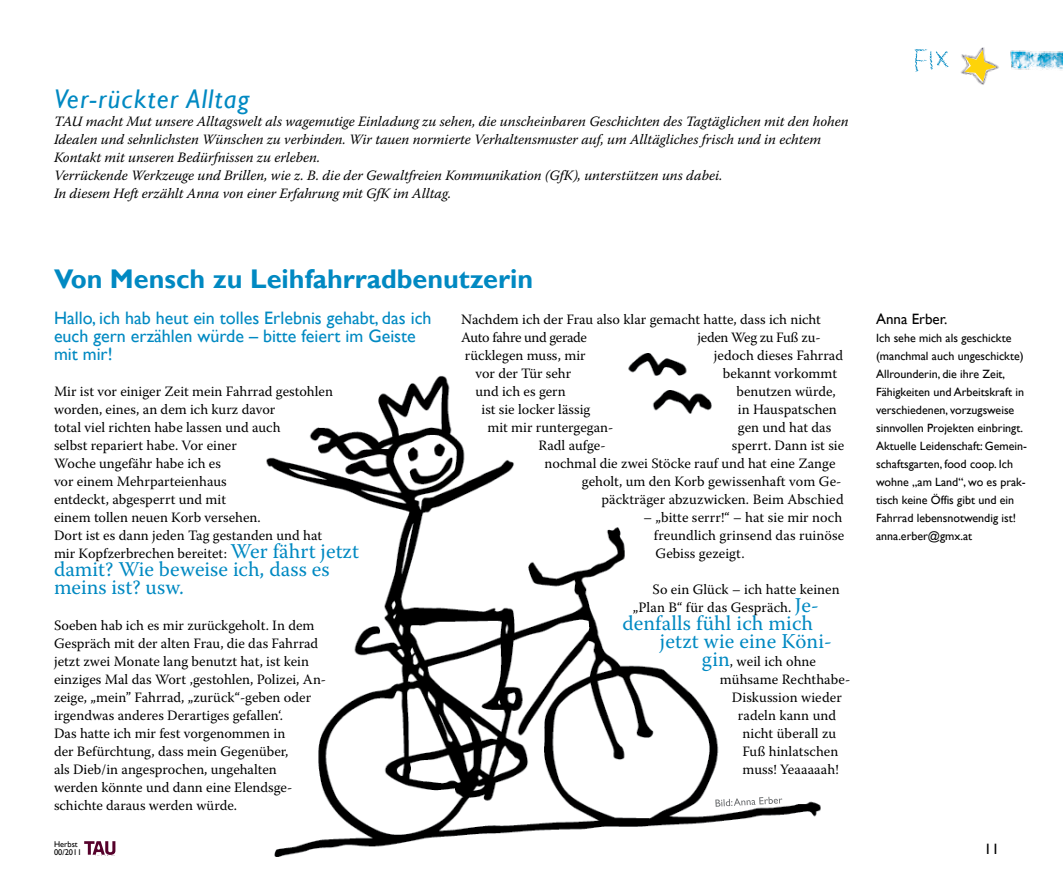
<style>
.page{position:relative;width:1063px;height:893px;background:#fff}
.page>*{position:absolute;margin:0;border:0;box-sizing:border-box;transform-origin:0 0}
.t1{font:700 27px "Gill Sans";color:#0189c2}
.t2{font:italic 27px "Gill Sans";letter-spacing:.05em;color:#0189c2}
.t3{font:21px/18px "Warnock Pro";letter-spacing:.005em;color:#0189c2}
.t4{font:18px/18px "Gill Sans";color:#0189c2}
.t5{font:15px "Gill Sans";color:#000}
.t6{font:14.25px/18px "Warnock Pro";color:#000}
.t7{font:italic 14.25px/18px "Warnock Pro";color:#000}
.t8{font:14.25px "Warnock Pro";letter-spacing:-.025em;color:#000}
.t9{font:12px/18px "Gill Sans";color:#000}
.t10{font:8.4px/7.6px "Gill Sans";color:#000}
.s1{font-size:21px;color:#0189c2}
</style>
<div class="page">
<img style="left:266px;top:353px;width:555px;height:504px">
<svg style="left:715px;top:797px;width:67px;height:10px"></svg>
<svg style="left:84px;top:841px;width:31px;height:14px"></svg>
<img style="left:1011px;top:50px;width:52px;height:20px">
<img style="left:961px;top:47px;width:50px;height:38px">
<svg style="left:965px;top:50px;width:32px;height:32px"></svg>
<svg style="left:914px;top:49px;width:35px;height:23px"></svg>
<h1 class="t2" style="left:54px;top:83px;width:197px">Ver-rückter Alltag</h1>
<p class="t7" style="left:54px;top:112px;width:796px">TAU macht Mut unsere Alltagswelt als wagemutige Einladung zu sehen, die unscheinbaren Geschichten des Tagtäglichen mit den hohen Idealen und sehnlichsten Wünschen zu verbinden. Wir tauen normierte Verhaltensmuster auf, um Alltägliches frisch und in echtem Kontakt mit unseren Bedürfnissen zu erleben.<br>Verrückende Werkzeuge und Brillen, wie z. B. die der Gewaltfreien Kommunikation (GfK), unterstützen uns dabei.<br>In diesem Heft erzählt Anna von einer Erfahrung mit GfK im Alltag.</p>
<h1 class="t1" style="left:54px;top:263px;width:481px">Von Mensch zu Leihfahrradbenutzerin</h1>
<p class="t4" style="left:54px;top:309px;width:379px">Hallo, ich hab heut ein tolles Erlebnis gehabt, das ich euch gern erzählen würde – bitte feiert im Geiste mit mir!</p>
<p class="t6" style="left:54px;top:382px;width:307px">Mir ist vor einiger Zeit mein Fahrrad gestohlen worden, eines, an dem ich kurz davor<br>total viel richten habe lassen und auch<br>selbst repariert habe. Vor einer<br>Woche ungefähr habe ich es<br>vor einem Mehrparteienhaus<br>entdeckt, abgesperrt und mit<br>einem tollen neuen Korb versehen.<br>Dort ist es dann jeden Tag gestanden und hat<br>mir Kopfzerbrechen bereitet: <span class="s1">Wer fährt jetzt</span></p>
<h2 class="t3" style="left:54px;top:560px;width:277px">damit? Wie beweise ich, dass es meins ist? usw.</h2>
<p class="t6" style="left:54px;top:616px;width:274px">Soeben hab ich es mir zurückgeholt. In dem Gespräch mit der alten Frau, die das Fahrrad jetzt zwei Monate lang benutzt hat, ist kein einziges Mal das Wort ‚gestohlen, Polizei, An&shy;zeige, „mein” Fahrrad, „zurück“-geben oder irgendwas anderes Derartiges gefallen‘.<br>Das hatte ich mir fest vorgenommen in<br>der Befürchtung, dass mein Gegenüber,<br>als Dieb/in angesprochen, ungehalten<br>werden könnte und dann eine Elendsge&shy;schichte daraus werden würde.</p>
<p class="t10" style="left:54px;top:841px;width:29px">Herbst<br>00/2011</p>
<p class="t6" style="left:461px;top:310px;width:361px">Nachdem ich der Frau also klar gemacht hatte, dass ich nicht<br>Auto fahre und gerade</p>
<p class="t8" style="left:697px;top:329px;width:125px">jeden Weg zu Fuß zu-</p>
<p class="t6" style="left:465px;top:346px;width:122px">rücklegen muss, mir</p>
<p class="t6" style="left:714px;top:346px;width:131px">jedoch dieses Fahrrad</p>
<p class="t6" style="left:475px;top:364px;width:97px">vor der Tür sehr</p>
<p class="t6" style="left:723px;top:364px;width:116px">bekannt vorkommt</p>
<p class="t6" style="left:475px;top:382px;width:92px">und ich es gern</p>
<p class="t6" style="left:736px;top:382px;width:101px">benutzen würde,</p>
<p class="t6" style="left:481px;top:400px;width:110px">ist sie locker lässig</p>
<p class="t6" style="left:738px;top:400px;width:100px">in Hauspatschen</p>
<p class="t6" style="left:487px;top:418px;width:128px">mit mir runtergegan-</p>
<p class="t6" style="left:738px;top:418px;width:95px">gen und hat das</p>
<p class="t6" style="left:538px;top:436px;width:69px">Radl aufge-</p>
<p class="t6" style="left:732px;top:436px;width:114px">sperrt. Dann ist sie</p>
<p class="t6" style="left:544px;top:454px;width:293px">nochmal die zwei Stöcke rauf und hat eine Zange</p>
<p class="t6" style="left:582px;top:472px;width:261px">geholt, um den Korb gewissenhaft vom Ge-</p>
<p class="t6" style="left:601px;top:490px;width:244px">päckträger abzuzwicken. Beim Abschied</p>
<p class="t6" style="left:654px;top:508px;width:192px;text-indent:-10px">– „bitte serrr!“ – hat sie mir noch freundlich grinsend das ruinöse<br>Gebiss gezeigt.</p>
<p class="t6" style="left:633px;top:580px;width:208px;text-indent:20px">So ein Glück – ich hatte keinen „Plan B“ für das Gespräch. <span class="s1">Je-</span></p>
<h2 class="t3" style="left:660px;top:614px;width:173px;text-indent:-38px">denfalls fühl ich mich jetzt wie eine Köni-</h2>
<p class="t6" style="left:702px;top:652px;width:116px"><span class="s1">gin</span>, weil ich ohne</p>
<p class="t6" style="left:720px;top:670px;width:132px">mühsame Rechthabe-</p>
<p class="t6" style="left:732px;top:688px;width:111px">Diskussion wieder</p>
<p class="t6" style="left:738px;top:706px;width:100px">radeln kann und</p>
<p class="t6" style="left:742px;top:724px;width:95px">nicht überall zu</p>
<p class="t6" style="left:742px;top:742px;width:98px">Fuß hinlatschen</p>
<p class="t6" style="left:742px;top:760px;width:98px">muss! Yeaaaaah!</p>
<p class="t5" style="left:876px;top:310px;width:73px">Anna Erber.</p>
<p class="t9" style="left:876px;top:329px;width:152px">Ich sehe mich als geschickte (manchmal auch ungeschickte)<br>Allrounderin, die ihre Zeit,<br>Fähigkeiten und Arbeitskraft in verschiedenen, vorzugsweise sinnvollen Projekten einbringt.<br>Aktuelle Leidenschaft: Gemein&shy;schaftsgarten, food coop. Ich wohne „am Land“, wo es prak&shy;tisch keine Öffis gibt und ein<br>Fahrrad lebensnotwendig ist! anna.erber@gmx.at</p>
<p class="t5" style="left:984px;top:840px;width:16px">11</p>
</div>
